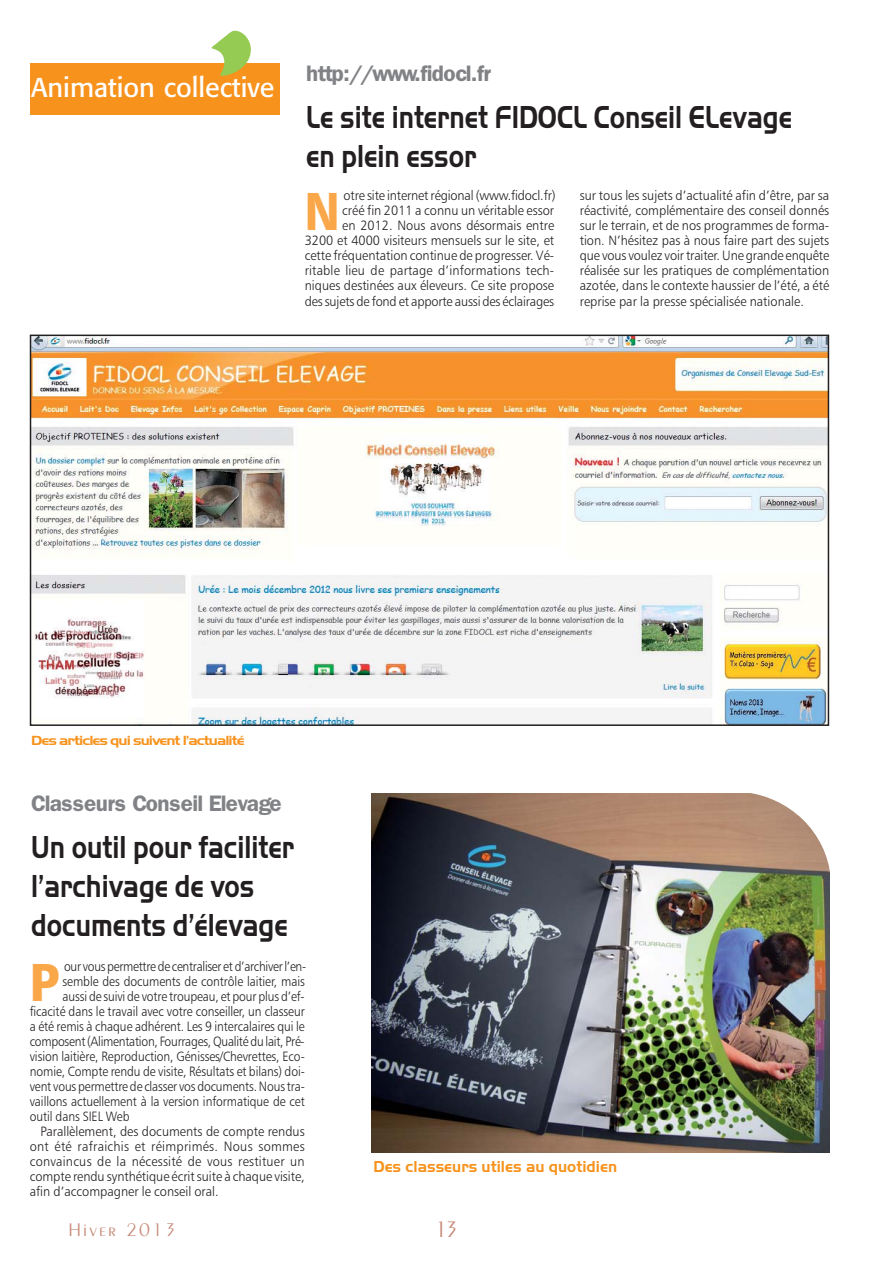
<style>
.page{position:relative;width:893px;height:1263px;background:#fff}
.page>*{position:absolute;margin:0;border:0;box-sizing:border-box;transform-origin:0 0}
.t1{font:163.5px "Hobo";color:#95ca53}
.t2{font:53.4px "Humanist 777 BT Black B";color:#faa74a;scale:.85 1}
.t3{font:53.4px "Humanist 777 BT Black B";color:#faa74a;scale:.9 1}
.t4{font:700 33px/39px "Handel Gothic EF";color:#231f20;scale:.8 1}
.t5{font:27px "Formata";color:#fff}
.t6{font:300 24px "Peignot";color:#c68775}
.t7{font:600 22.5px "Franklin Gothic";letter-spacing:-.025em;color:#808285}
.t8{font:300 19.5px "Peignot";letter-spacing:.11em;color:#c68775}
.t9{font:700 16.5px "Handel Gothic EF";color:#f7931d;scale:.95 1}
.t10{font:700 13.8px "Handel Gothic EF";letter-spacing:-.065em;color:#f7931d;scale:1.14 1}
.t11{font:13.5px/15px "Humanist 777 BT Light B";letter-spacing:-.005em;color:#231f20;text-align:right;scale:.95 1}
.t12{font:13.5px "Humanist 777 BT Light B";letter-spacing:-.005em;color:#231f20;scale:.9 1}
.t13{font:13.5px "Humanist 777 BT Light B";letter-spacing:-.025em;color:#231f20;scale:.9 1}
.t14{font:13.5px "Humanist 777 BT Light B";letter-spacing:.015em;color:#231f20;scale:.95 1}
.t15{font:13.5px "Humanist 777 BT Light B";letter-spacing:.02em;color:#231f20;scale:.95 1}
</style>
<div class="page">
<img style="left:33px;top:338px;width:793px;height:385px">
<div style="left:30px;top:335px;width:799px;height:391px;border:2px solid #231f20"></div>
<img style="left:372px;top:794px;width:457px;height:358px">
<svg style="left:746px;top:793px;width:84px;height:84px"></svg>
<div style="left:30px;top:64px;width:249px;height:51px;background:#f7931d"></div>
<h1 class="t1" style="left:203px;top:17px;width:57px">’</h1>
<h3 class="t5" style="left:31px;top:75px;width:245px">Animation collective</h3>
<h3 class="t7" style="left:306px;top:65px;width:186px">http://www.fidocl.fr</h3>
<h3 class="t4" style="left:306px;top:101px;width:609px">Le site internet FIDOCL Conseil ELevage en plein essor</h3>
<p class="t11" style="left:305px;top:189px;width:266px">otre site internet régional (www.fidocl.fr)<br>créé fin 2011 a connu un véritable essor<br>en 2012. Nous avons désormais entre<br>3200 et 4000 visiteurs mensuels sur le site, et cette fréquentation continue de progresser. Vé&shy;ritable lieu de partage d’informations tech&shy;niques destinées aux éleveurs. Ce site propose des sujets de fond et apporte aussi des éclairages</p>
<p class="t11" style="left:580px;top:189px;width:264px;text-align:justify">sur tous les sujets d’actualité afin d’être, par sa réactivité, complémentaire des conseil donnés sur le terrain, et de nos programmes de forma&shy;tion. N’hésitez pas à nous faire part des sujets que vous voulez voir traiter. Une grande enquête réalisée sur les pratiques de complémentation azotée, dans le contexte haussier de l’été, a été reprise par la presse spécialisée nationale.</p>
<h2 class="t2" style="left:305px;top:185px;width:43px">N</h2>
<p class="t10" style="left:31px;top:736px;width:189px">Des articles qui suivent l’actualité</p>
<h3 class="t7" style="left:31px;top:795px;width:252px">Classeurs Conseil Elevage</h3>
<h3 class="t4" style="left:31px;top:830px;width:330px">Un outil pour faciliter l’archivage de vos documents d’élevage</h3>
<h2 class="t3" style="left:30px;top:956px;width:35px">P</h2>
<p class="t13" style="left:64px;top:961px;width:271px">our vous permettre de centraliser et d’archiver l’en-</p>
<p class="t12" style="left:63px;top:976px;width:271px">semble des documents de contrôle laitier, mais</p>
<p class="t12" style="left:63px;top:991px;width:271px">aussi de suivi de votre troupeau, et pour plus d’ef-</p>
<p class="t12" style="left:30px;top:1006px;width:307px">ficacité dans le travail avec votre conseiller, un classeur</p>
<p class="t12" style="left:30px;top:1021px;width:307px">a été remis à chaque adhérent. Les 9 intercalaires qui le</p>
<p class="t12" style="left:30px;top:1036px;width:307px">composent (Alimentation, Fourrages, Qualité du lait, Pré-</p>
<p class="t12" style="left:30px;top:1051px;width:307px">vision laitière, Reproduction, Génisses/Chevrettes, Eco-</p>
<p class="t12" style="left:30px;top:1066px;width:307px">nomie, Compte rendu de visite, Résultats et bilans) doi-</p>
<p class="t12" style="left:30px;top:1081px;width:307px">vent vous permettre de classer vos documents. Nous tra-</p>
<p class="t12" style="left:30px;top:1096px;width:307px">vaillons actuellement à la version informatique de cet</p>
<p class="t12" style="left:30px;top:1111px;width:112px">outil dans SIEL Web</p>
<p class="t11" style="left:40px;top:1125px;width:280px">Parallèlement, des documents de compte rendus</p>
<p class="t15" style="left:30px;top:1141px;width:291px">ont été rafraichis et réimprimés. Nous sommes</p>
<p class="t14" style="left:30px;top:1156px;width:291px">convaincus de la nécessité de vous restituer un</p>
<p class="t11" style="left:30px;top:1170px;width:291px">compte rendu synthétique écrit suite à chaque visite,</p>
<p class="t11" style="left:30px;top:1185px;width:200px">afin d’accompagner le conseil oral.</p>
<h3 class="t8" style="left:68px;top:1222px;width:109px">Hiver 2013</h3>
<p class="t9" style="left:373px;top:1161px;width:258px">Des classeurs utiles au quotidien</p>
<h3 class="t6" style="left:434px;top:1220px;width:26px">13</h3>
</div>
